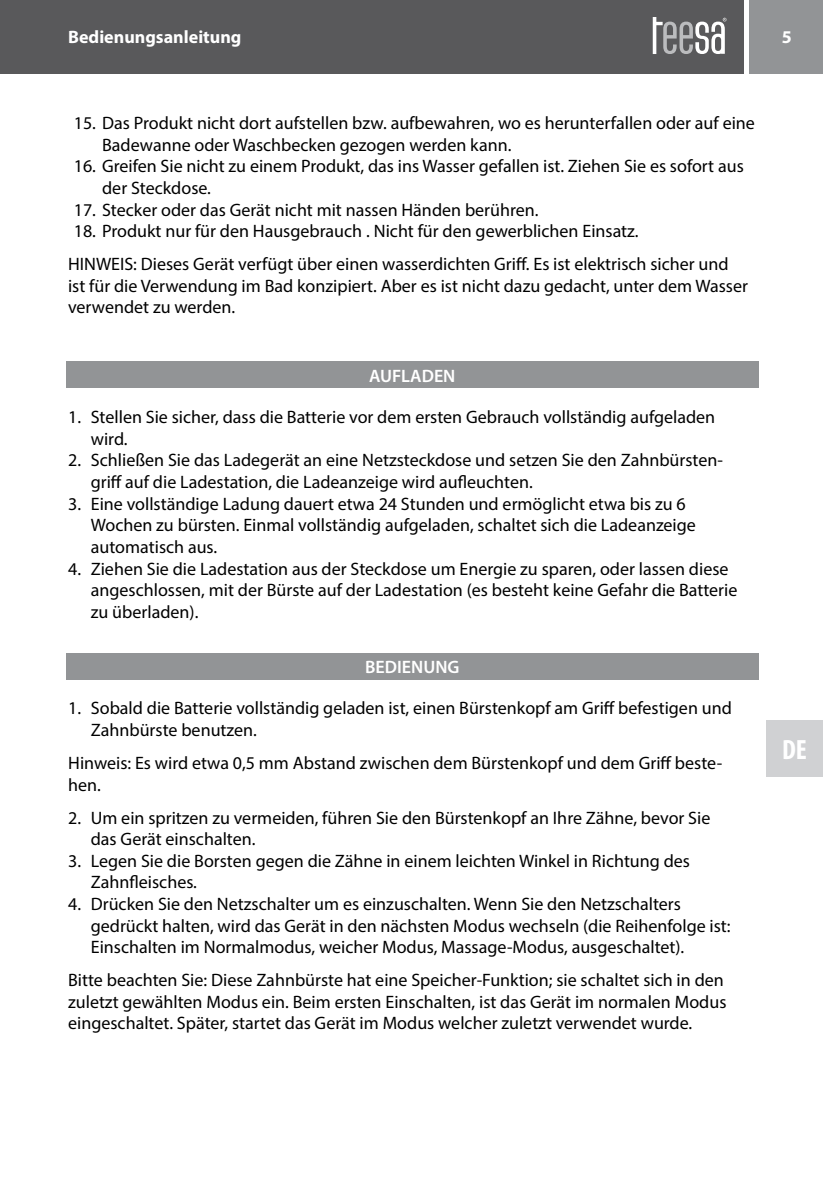
<style>
.page{position:relative;width:823px;height:1191px;background:#fff}
.page>*{position:absolute;margin:0;border:0;box-sizing:border-box;transform-origin:0 0}
.t1{font:700 condensed 28px "Myriad Pro";color:#fff}
.t2{font:18px/21.6px "Myriad Pro";color:#000}
.t3{font:700 18px "Myriad Pro";color:#fff}
.t4{font:600 18px "Myriad Pro";color:#fff}
</style>
<div class="page">
<div style="left:748px;top:0;width:74px;height:74px;background:#929496"></div>
<div style="left:0;top:0;width:743px;height:74px;background:#59595b"></div>
<svg style="left:652px;top:17px;width:74px;height:37px"></svg>
<div style="left:765px;top:720px;width:57px;height:57px;background:#d0d1d3"></div>
<div style="left:66px;top:361px;width:692px;height:27px;background:#929496"></div>
<div style="left:66px;top:653px;width:692px;height:27px;background:#929496"></div>
<p class="t3" style="left:68px;top:25px;width:175px">Bedienungsanleitung</p>
<p class="t3" style="left:781px;top:25px;width:11px">5</p>
<p class="t2" style="left:102px;top:112px;width:654px;text-indent:-28px">15. Das Produkt nicht dort aufstellen bzw. aufbewahren, wo es herunterfallen oder auf eine<br>Badewanne oder Waschbecken gezogen werden kann.</p>
<p class="t2" style="left:102px;top:155px;width:642px;text-indent:-28px">16. Greifen Sie nicht zu einem Produkt, das ins Wasser gefallen ist. Ziehen Sie es sofort aus der Steckdose.</p>
<p class="t2" style="left:74px;top:198px;width:466px">17. Stecker oder das Gerät nicht mit nassen Händen berühren.</p>
<p class="t2" style="left:68px;top:214px;width:661px;line-height:33px;text-indent:6px">18. Produkt nur für den Hausgebrauch . Nicht für den gewerblichen Einsatz.<br>HINWEIS: Dieses Gerät verfügt über einen wasserdichten Griff. Es ist elektrisch sicher und</p>
<p class="t2" style="left:68px;top:275px;width:681px">ist für die Verwendung im Bad konzipiert. Aber es ist nicht dazu gedacht, unter dem Wasser verwendet zu werden.</p>
<p class="t4" style="left:369px;top:364px;width:88px">AUFLADEN</p>
<p class="t2" style="left:91px;top:406px;width:625px;text-indent:-23px">1. Stellen Sie sicher, dass die Batterie vor dem ersten Gebrauch vollständig aufgeladen wird.</p>
<p class="t2" style="left:91px;top:449px;width:633px;text-indent:-23px">2. Schließen Sie das Ladegerät an eine Netzsteckdose und setzen Sie den Zahnbürsten&shy;griff auf die Ladestation, die Ladeanzeige wird aufleuchten.</p>
<p class="t2" style="left:91px;top:492px;width:606px;text-indent:-23px">3. Eine vollständige Ladung dauert etwa 24 Stunden und ermöglicht etwa bis zu 6<br>Wochen zu bürsten. Einmal vollständig aufgeladen, schaltet sich die Ladeanzeige automatisch aus.</p>
<p class="t2" style="left:91px;top:557px;width:647px;text-indent:-23px">4. Ziehen Sie die Ladestation aus der Steckdose um Energie zu sparen, oder lassen diese angeschlossen, mit der Bürste auf der Ladestation (es besteht keine Gefahr die Batterie zu überladen).</p>
<p class="t4" style="left:365px;top:656px;width:96px">BEDIENUNG</p>
<p class="t2" style="left:91px;top:697px;width:642px;text-indent:-23px">1. Sobald die Batterie vollständig geladen ist, einen Bürstenkopf am Griff befestigen und<br>Zahnbürste benutzen.</p>
<p class="t2" style="left:68px;top:752px;width:655px">Hinweis: Es wird etwa 0,5 mm Abstand zwischen dem Bürstenkopf und dem Griff beste&shy;hen.</p>
<p class="t2" style="left:91px;top:806px;width:620px;text-indent:-23px">2. Um ein spritzen zu vermeiden, führen Sie den Bürstenkopf an Ihre Zähne, bevor Sie das Gerät einschalten.</p>
<p class="t2" style="left:91px;top:849px;width:600px;text-indent:-23px">3. Legen Sie die Borsten gegen die Zähne in einem leichten Winkel in Richtung des<br>Zahnfleisches.</p>
<p class="t2" style="left:91px;top:893px;width:641px;text-indent:-23px">4. Drücken Sie den Netzschalter um es einzuschalten. Wenn Sie den Netzschalters gedrückt halten, wird das Gerät in den nächsten Modus wechseln (die Reihenfolge ist:<br>Einschalten im Normalmodus, weicher Modus, Massage-Modus, ausgeschaltet).</p>
<p class="t2" style="left:68px;top:969px;width:659px">Bitte beachten Sie: Diese Zahnbürste hat eine Speicher-Funktion; sie schaltet sich in den zuletzt gewählten Modus ein. Beim ersten Einschalten, ist das Gerät im normalen Modus eingeschaltet. Später, startet das Gerät im Modus welcher zuletzt verwendet wurde.</p>
<h1 class="t1" style="left:781px;top:732px;width:26px">DE</h1>
</div>
